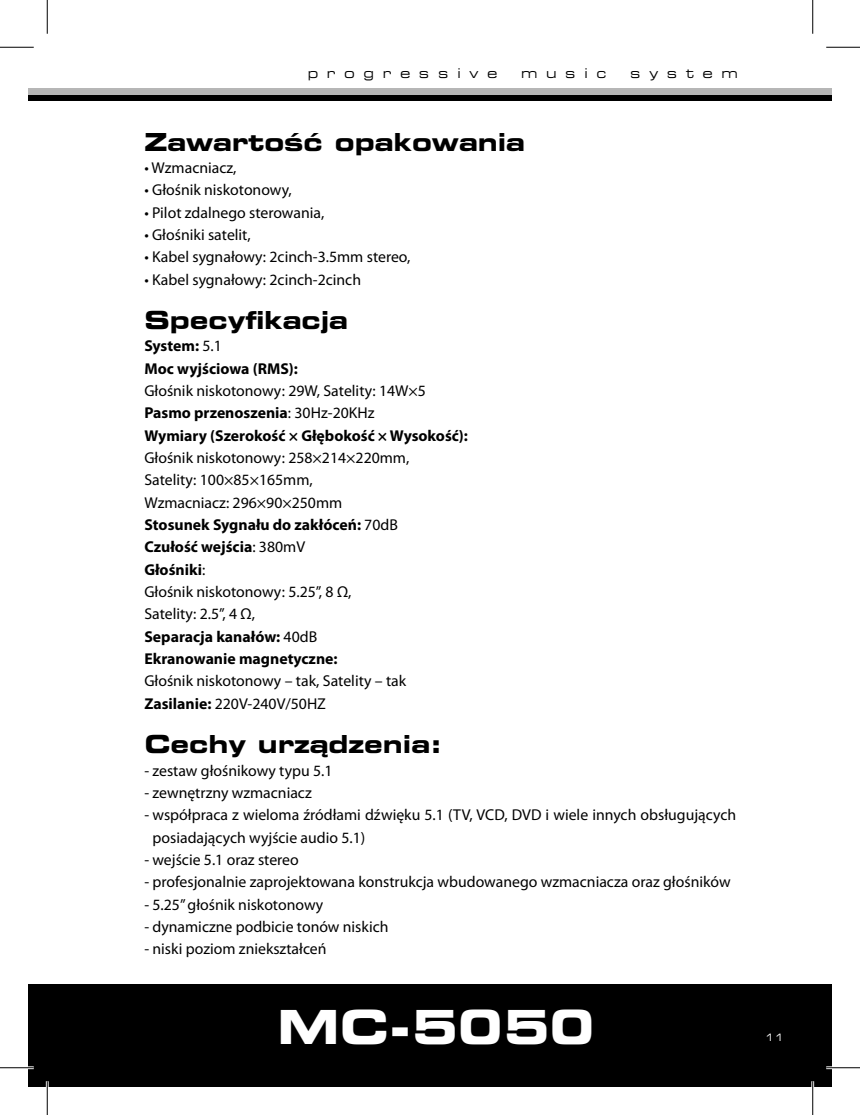
<style>
.page{position:relative;width:860px;height:1115px;background:#fff}
.page>*{position:absolute;margin:0;border:0;box-sizing:border-box;transform-origin:0 0}
.t1{font:700 46.8px "Square 721 Ex EU";color:#fff}
.t2{font:700 24.75px "Square 721 Ex EU";color:#000}
.t3{font:15.75px/22.3px "Myriad Pro";color:#000}
.t4{font:700 15.75px/22.3px "Myriad Pro";color:#000}
.t5{font:13.5px "Square 721 Ex EU";letter-spacing:.64em;color:#000}
.t6{font:10.12px "Square 721 Ex EU";color:#fff}
.s1{font-weight:400}
.s2{font-weight:700}
</style>
<div class="page">
<div style="left:28px;top:985px;width:19px;height:102px;background:#000"></div>
<svg style="left:28px;top:94px;width:19px;height:7px"></svg>
<div style="left:28px;top:88px;width:19px;height:6px;background:#b6b6b6"></div>
<div style="left:47px;top:985px;width:785px;height:102px;background:#000"></div>
<svg style="left:47px;top:94px;width:785px;height:7px;background:#1a1a1a"></svg>
<div style="left:47px;top:88px;width:785px;height:6px;background:#b6b6b6"></div>
<hr style="left:0;top:1066px;width:34px;height:3px;background:#fff">
<hr style="left:826px;top:1066px;width:34px;height:3px;background:#fff">
<hr style="left:46px;top:1081px;width:3px;height:34px;background:#fff">
<hr style="left:811px;top:1081px;width:3px;height:34px;background:#fff">
<hr style="left:0;top:47px;width:34px;height:1px;background:#000">
<hr style="left:826px;top:47px;width:34px;height:1px;background:#000">
<hr style="left:0;top:1067px;width:34px;height:1px;background:#000">
<hr style="left:826px;top:1067px;width:34px;height:1px;background:#000">
<hr style="left:47px;top:0;width:1px;height:34px;background:#000">
<hr style="left:47px;top:1081px;width:1px;height:34px;background:#000">
<hr style="left:812px;top:0;width:1px;height:34px;background:#000">
<hr style="left:812px;top:1081px;width:1px;height:34px;background:#000">
<p class="t5" style="left:308px;top:68px;width:191px">progressive</p>
<p class="t5" style="left:521px;top:68px;width:87px">music</p>
<p class="t5" style="left:630px;top:68px;width:109px">system</p>
<h2 class="t2" style="left:144px;top:133px;width:382px">Zawartość opakowania</h2>
<p class="t3" style="left:144px;top:158px;width:94px">• Wzmacniacz,</p>
<p class="t3" style="left:144px;top:180px;width:149px">• Głośnik niskotonowy,</p>
<p class="t3" style="left:144px;top:203px;width:181px">• Pilot zdalnego sterowania,</p>
<p class="t3" style="left:144px;top:225px;width:108px">• Głośniki satelit,</p>
<p class="t3" style="left:144px;top:247px;width:268px">• Kabel sygnałowy: 2cinch-3.5mm stereo,</p>
<p class="t3" style="left:144px;top:270px;width:218px">• Kabel sygnałowy: 2cinch-2cinch</p>
<h2 class="t2" style="left:144px;top:311px;width:205px">Specyfikacja</h2>
<p class="t4" style="left:144px;top:337px;width:155px">System: <span class="s1">5.1<br></span>Moc wyjściowa (RMS):</p>
<p class="t4" style="left:144px;top:381px;width:325px"><span class="s1">Głośnik niskotonowy: 29W, Satelity: 14W×5<br></span>Pasmo przenoszenia<span class="s1">: 30Hz-20KHz<br></span>Wymiary (Szerokość × Głębokość × Wysokość):</p>
<p class="t3" style="left:144px;top:448px;width:266px">Głośnik niskotonowy: 258×214×220mm,<br>Satelity: 100×85×165mm,<br>Wzmacniacz: 296×90×250mm<br><span class="s2">Stosunek Sygnału do zakłóceń:</span> 70dB<br><span class="s2">Czułość wejścia</span>: 380mV<br><span class="s2">Głośniki</span>:<br>Głośnik niskotonowy: 5.25”, 8 Ω,<br>Satelity: 2.5”, 4 Ω,<br><span class="s2">Separacja kanałów:</span> 40dB<br><span class="s2">Ekranowanie magnetyczne:</span></p>
<p class="t3" style="left:144px;top:672px;width:263px">Głośnik niskotonowy – tak, Satelity – tak<br><span class="s2">Zasilanie:</span> 220V-240V/50HZ</p>
<h2 class="t2" style="left:144px;top:735px;width:299px">Cechy urządzenia:</h2>
<p class="t3" style="left:144px;top:761px;width:190px">- zestaw głośnikowy typu 5.1</p>
<p class="t3" style="left:144px;top:783px;width:169px">- zewnętrzny wzmacniacz</p>
<p class="t3" style="left:153px;top:805px;width:585px;text-indent:-8px">- współpraca z wieloma źródłami dźwięku 5.1 (TV, VCD, DVD i wiele innych obsługujących posiadających wyjście audio 5.1)</p>
<p class="t3" style="left:144px;top:850px;width:156px">- wejście 5.1 oraz stereo</p>
<p class="t3" style="left:144px;top:872px;width:588px">- profesjonalnie zaprojektowana konstrukcja wbudowanego wzmacniacza oraz głośników</p>
<p class="t3" style="left:144px;top:895px;width:180px">- 5.25” głośnik niskotonowy</p>
<p class="t3" style="left:144px;top:917px;width:246px">- dynamiczne podbicie tonów niskich</p>
<p class="t3" style="left:144px;top:939px;width:184px">- niski poziom zniekształceń</p>
<h1 class="t1" style="left:277px;top:1010px;width:319px">MC-5050</h1>
<p class="t6" style="left:765px;top:1034px;width:21px">11</p>
</div>
